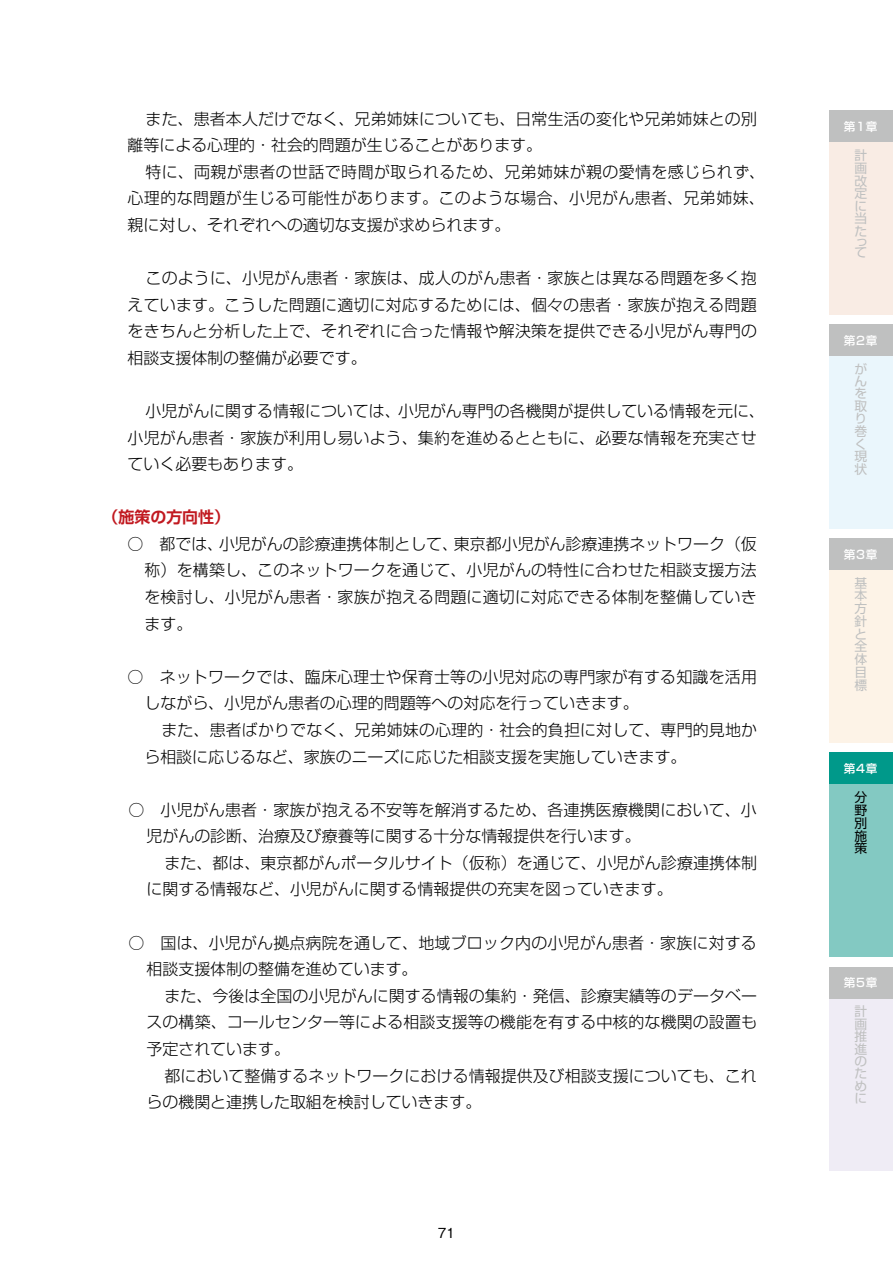
<style>
.page{position:relative;width:893px;height:1263px;background:#fff}
.page>*{position:absolute;margin:0;border:0;box-sizing:border-box;transform-origin:0 0}
.t1{font:300 15.9px/26.5px "Shin Go Pr 5";letter-spacing:.005em;color:#000}
.t2{font:700 15.9px "Shin Go Pr 5 De";color:#c11920}
.t3{font:500 13.8px "Gothic BBB Pro";color:#000}
.t4{font:12.75px/12.6px "Shin Go Pro";color:#bfc0c0;text-align:justify}
.t5{font:12.75px/12.8px "Shin Go Pro";color:#000;text-align:justify}
.t6{font:500 11.7px "Shin Go Pro";letter-spacing:.07em;color:#fff}
</style>
<div class="page">
<div style="left:829px;top:114px;width:64px;height:201px;background:#f9ece4"></div>
<div style="left:829px;top:328px;width:64px;height:201px;background:#eaf6fc"></div>
<div style="left:829px;top:541px;width:64px;height:202px;background:#fdf3e7"></div>
<div style="left:829px;top:755px;width:64px;height:201px;background:#83c9c2"></div>
<div style="left:829px;top:969px;width:64px;height:201px;background:#efecf5"></div>
<div style="left:829px;top:111px;width:64px;height:31px;background:#bfc0c0"></div>
<div style="left:829px;top:325px;width:64px;height:31px;background:#bfc0c0"></div>
<div style="left:829px;top:539px;width:64px;height:31px;background:#bfc0c0"></div>
<div style="left:829px;top:753px;width:64px;height:31px;background:#00998a"></div>
<div style="left:829px;top:967px;width:64px;height:31px;background:#bfc0c0"></div>
<p class="t1" style="left:128px;top:104px;width:631px;text-indent:18px">また、患者本人だけでなく、兄弟姉妹についても、日常生活の変化や兄弟姉妹との別離等による心理的・社会的問題が生じることがあります。</p>
<p class="t1" style="left:128px;top:157px;width:639px;text-align:justify;text-indent:18px">特に、両親が患者の世話で時間が取られるため、兄弟姉妹が親の愛情を感じられず、心理的な問題が生じる可能性があります。このような場合、小児がん患者、兄弟姉妹、親に対し、それぞれへの適切な支援が求められます。</p>
<p class="t1" style="left:128px;top:263px;width:631px;text-align:justify;text-indent:18px">このように、小児がん患者・家族は、成人のがん患者・家族とは異なる問題を多く抱えています。こうした問題に適切に対応するためには、個々の患者・家族が抱える問題をきちんと分析した上で、それぞれに合った情報や解決策を提供できる小児がん専門の相談支援体制の整備が必要です。</p>
<p class="t1" style="left:128px;top:396px;width:639px;text-indent:18px">小児がんに関する情報については、小児がん専門の各機関が提供している情報を元に、小児がん患者・家族が利用し易いよう、集約を進めるとともに、必要な情報を充実させていく必要もあります。</p>
<p class="t2" style="left:103px;top:504px;width:129px">（施策の方向性）</p>
<p class="t1" style="left:145px;top:529px;width:614px;text-align:justify;text-indent:-17px">○　都では、小児がんの診療連携体制として、東京都小児がん診療連携ネットワーク（仮称）を構築し、このネットワークを通じて、小児がんの特性に合わせた相談支援方法を検討し、小児がん患者・家族が抱える問題に適切に対応できる体制を整備していきます。</p>
<p class="t1" style="left:145px;top:662px;width:614px;text-indent:-17px">○　ネットワークでは、臨床心理士や保育士等の小児対応の専門家が有する知識を活用しながら、小児がん患者の心理的問題等への対応を行っていきます。</p>
<p class="t1" style="left:144px;top:715px;width:614px;text-indent:17px">また、患者ばかりでなく、兄弟姉妹の心理的・社会的負担に対して、専門的見地から相談に応じるなど、家族のニーズに応じた相談支援を実施していきます。</p>
<p class="t1" style="left:146px;top:795px;width:612px;text-indent:-18px">○　小児がん患者・家族が抱える不安等を解消するため、各連携医療機関において、小児がんの診断、治療及び療養等に関する十分な情報提供を行います。</p>
<p class="t1" style="left:146px;top:848px;width:612px;text-indent:18px">また、都は、東京都がんポータルサイト（仮称）を通じて、小児がん診療連携体制に関する情報など、小児がんに関する情報提供の充実を図っていきます。</p>
<p class="t1" style="left:146px;top:928px;width:612px;text-indent:-18px">○　国は、小児がん拠点病院を通して、地域ブロック内の小児がん患者・家族に対する相談支援体制の整備を進めています。</p>
<p class="t1" style="left:146px;top:981px;width:612px;text-align:justify;text-indent:18px">また、今後は全国の小児がんに関する情報の集約・発信、診療実績等のデータベースの構築、コールセンター等による相談支援等の機能を有する中核的な機関の設置も予定されています。</p>
<p class="t1" style="left:146px;top:1061px;width:612px;text-indent:18px">都において整備するネットワークにおける情報提供及び相談支援についても、これらの機関と連携した取組を検討していきます。</p>
<p class="t3" style="left:438px;top:1222px;width:19px">71</p>
<p class="t6" style="left:844px;top:117px;width:35px">第1章</p>
<p class="t4" style="left:854px;top:147px;width:14px">計画改定に当た</p>
<p class="t4" style="left:854px;top:235px;width:14px;line-height:10.5px">って</p>
<p class="t6" style="left:844px;top:331px;width:35px">第2章</p>
<p class="t4" style="left:854px;top:361px;width:14px;text-align:left">がんを取り巻く現状</p>
<p class="t6" style="left:844px;top:545px;width:35px">第3章</p>
<p class="t4" style="left:854px;top:575px;width:14px">基本方針と全体目標</p>
<p class="t6" style="left:844px;top:759px;width:35px">第4章</p>
<p class="t5" style="left:854px;top:790px;width:14px">分野別施策</p>
<p class="t6" style="left:844px;top:973px;width:35px">第5章</p>
<p class="t4" style="left:854px;top:1003px;width:14px">計画推進のために</p>
</div>
